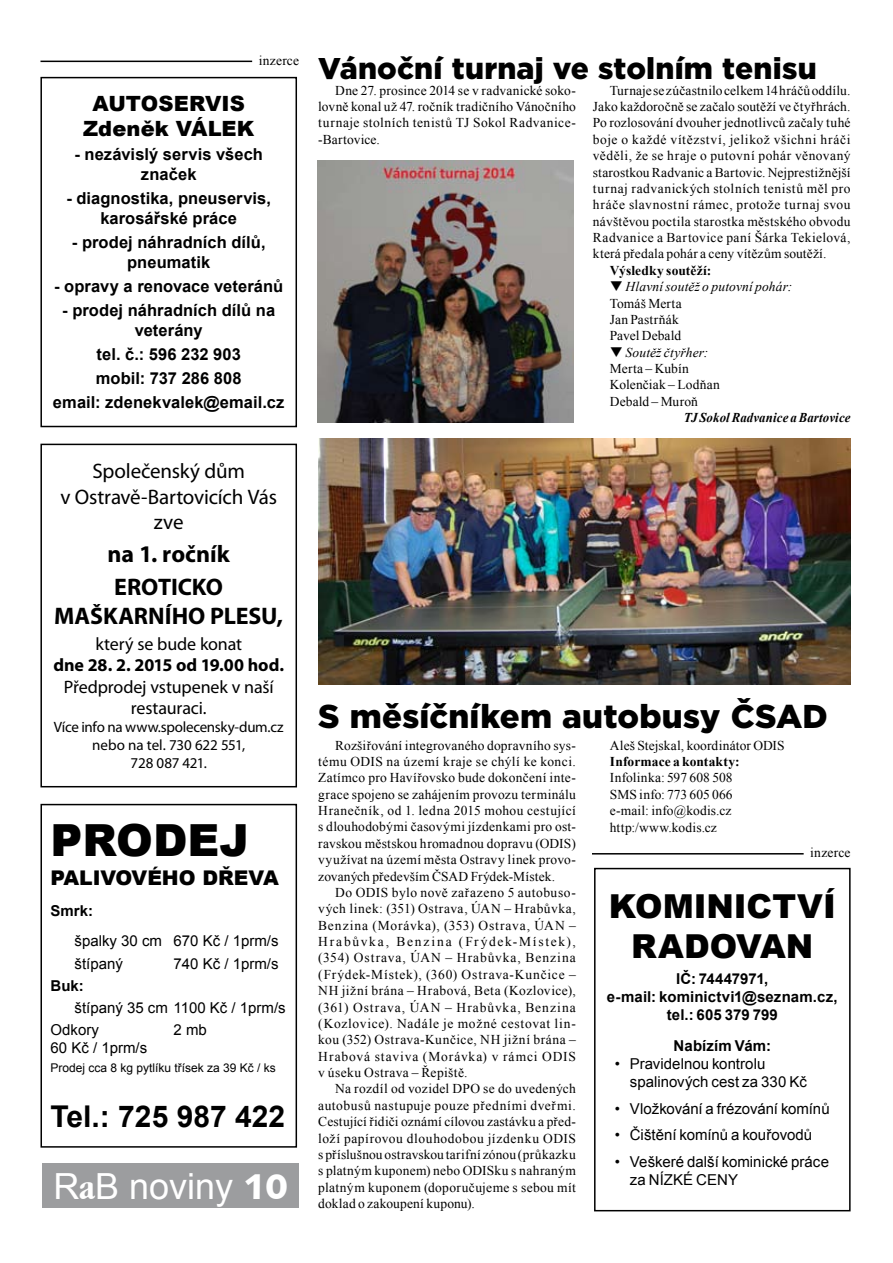
<style>
.page{position:relative;width:893px;height:1263px;background:#fff}
.page>*{position:absolute;margin:0;border:0;box-sizing:border-box;transform-origin:0 0}
.t1{font:900 44.25px "Arial";color:#000}
.t2{font:36px "Arial";color:#fff}
.t3{font:900 33px "Gotham";letter-spacing:.005em;color:#000}
.t4{font:900 33px/39.8px "Arial";color:#000;text-align:center}
.t5{font:900 30px "Gotham";letter-spacing:.005em;color:#000}
.t6{font:700 30px "Arial";color:#000}
.t7{font:700 24px/33px "Myriad Pro";letter-spacing:-.005em;color:#000}
.t8{font:21px/25.2px "Myriad Pro";letter-spacing:-.01em;color:#000;text-align:center}
.t9{font:900 21px/25.2px "Arial";letter-spacing:.005em;color:#000;text-align:center}
.t10{font:900 20.25px "Arial";color:#000}
.t11{font:18px/21.6px "Myriad Pro";letter-spacing:-.01em;color:#000;text-align:center}
.t12{font:700 18px "Myriad Pro";letter-spacing:-.005em;color:#000}
.t13{font:700 16.5px/19.8px "Arial";letter-spacing:.005em;color:#000;text-align:center}
.t14{font:15px/22.2px "Arial";color:#000}
.t15{font:700 15px/18.1px "Arial";letter-spacing:.005em;color:#000;text-align:center}
.t16{font:15px/18px "Myriad Pro";letter-spacing:-.02em;color:#000;text-align:center}
.t17{font:13.5px/16.4px "Times New Roman";letter-spacing:.015em;color:#000;text-align:justify}
.t18{font:13.5px "Times New Roman";letter-spacing:.035em;color:#000}
.t19{font:700 13.5px "Times New Roman";letter-spacing:.01em;color:#000}
.t20{font:italic 700 13.5px "Times New Roman";letter-spacing:.01em;color:#000;scale:.95 1}
.t21{font:12px "Arial";color:#000}
.s1{font-family:"Garmd ITC Bk Cn BTCE Bold Condensed"}
.s2{font-family:"Humanst 531 Blk BTCE Black"}
.s3{font-style:italic}
</style>
<div class="page">
<div style="left:43px;top:1163px;width:256px;height:45px;background:#9c9d9f"></div>
<div style="left:594px;top:868px;width:257px;height:343px;border:2px solid #000"></div>
<div style="left:40px;top:804px;width:257px;height:344px;border:2px solid #000"></div>
<div style="left:40px;top:77px;width:257px;height:350px;border:2px solid #000"></div>
<div style="left:40px;top:444px;width:257px;height:343px;border:2px solid #000"></div>
<hr style="left:40px;top:61px;width:212px;height:1px;background:#000">
<hr style="left:592px;top:853px;width:212px;height:1px;background:#000">
<img style="left:317px;top:160px;width:257px;height:262px">
<img style="left:318px;top:438px;width:532px;height:246px">
<p class="t17" style="left:259px;top:52px;width:42px">inzerce</p>
<h3 class="t9" style="left:83px;top:90px;width:173px">AUTOSERVIS<br>Zdeněk VÁLEK</h3>
<p class="t13" style="left:74px;top:145px;width:190px">- nezávislý servis všech značek</p>
<p class="t13" style="left:66px;top:189px;width:206px">- diagnostika, pneuservis, karosářské práce</p>
<p class="t13" style="left:72px;top:233px;width:195px">- prodej náhradních dílů, pneumatik</p>
<p class="t13" style="left:54px;top:277px;width:231px">- opravy a renovace veteránů</p>
<p class="t13" style="left:62px;top:301px;width:214px">- prodej náhradních dílů na veterány</p>
<p class="t13" style="left:53px;top:343px;width:233px;line-height:24px">tel. č.: 596 232 903<br>mobil: 737 286 808<br>email: zdenekvalek@email.cz</p>
<h3 class="t8" style="left:60px;top:459px;width:218px">Společenský dům<br>v Ostravě-Bartovicích Vás zve</h3>
<h3 class="t7" style="left:108px;top:538px;width:124px">na 1. ročník<br>EROTICKO</h3>
<h3 class="t7" style="left:54px;top:599px;width:230px">MAŠKARNÍHO PLESU,</h3>
<h3 class="t11" style="left:95px;top:633px;width:148px">který se bude konat</h3>
<h3 class="t12" style="left:53px;top:655px;width:232px">dne 28. 2. 2015 od 19.00 hod.</h3>
<h3 class="t11" style="left:64px;top:676px;width:211px">Předprodej vstupenek v naší restauraci.</h3>
<p class="t16" style="left:54px;top:719px;width:231px">Více info na www.spolecensky-dum.cz nebo na tel. 730 622 551,<br>728 087 421.</p>
<h1 class="t1" style="left:51px;top:808px;width:200px">PRODEJ</h1>
<h3 class="t10" style="left:51px;top:863px;width:230px">PALIVOVÉHO DŘEVA</h3>
<p class="t15" style="left:51px;top:902px;width:44px">Smrk:</p>
<p class="t14" style="left:75px;top:930px;width:206px">špalky 30 cm 670 Kč / 1prm/s štípaný</p>
<p class="t14" style="left:174px;top:952px;width:107px">740 Kč / 1prm/s</p>
<p class="t15" style="left:51px;top:977px;width:35px">Buk:</p>
<p class="t14" style="left:51px;top:997px;width:237px;text-indent:24px">štípaný 35 cm 1100 Kč / 1prm/s<br>Odkory</p>
<p class="t14" style="left:174px;top:1019px;width:35px">2 mb</p>
<p class="t14" style="left:51px;top:1037px;width:98px">60 Kč / 1prm/s</p>
<p class="t21" style="left:51px;top:1060px;width:227px">Prodej cca 8 kg pytlíku třísek za 39 Kč / ks</p>
<h3 class="t6" style="left:51px;top:1096px;width:236px">Tel.: 725 987 422</h3>
<h2 class="t2" style="left:54px;top:1163px;width:236px">R<span class="s1">a</span>B noviny <span class="s2">10</span></h2>
<h3 class="t5" style="left:318px;top:48px;width:500px">Vánoční turnaj ve stolním tenisu</h3>
<p class="t17" style="left:335px;top:82px;width:242px">Dne 27. prosince 2014 se v radvanické soko-</p>
<p class="t17" style="left:318px;top:98px;width:259px">lovně konal už 47. ročník tradičního Vánočního</p>
<p class="t18" style="left:318px;top:114px;width:258px">turnaje stolních tenistů TJ Sokol Radvanice-</p>
<p class="t17" style="left:323px;top:131px;width:59px">Bartovice.</p>
<p class="t17" style="left:593px;top:82px;width:259px;text-indent:17px">Turnaje se zúčastnilo celkem 14 hráčů oddílu.<br>Jako každoročně se začalo soutěží ve čtyřhrách.<br>Po rozlosování dvouher jednotlivců začaly tuhé boje o každé vítězství, jelikož všichni hráči věděli, že se hraje o putovní pohár věnovaný starostkou Radvanic a Bartovic. Nejprestižnější turnaj radvanických stolních tenistů měl pro hráče slavnostní rámec, protože turnaj svou návštěvou poctila starostka městského obvodu Radvanice a Bartovice paní Šárka Tekielová, která předala pohár a ceny vítězům soutěží.</p>
<p class="t19" style="left:610px;top:261px;width:103px">Výsledky soutěží:</p>
<p class="t17" style="left:610px;top:278px;width:184px;text-align:left">❑ <span class="s3">Hlavní soutěž o putovní pohár:<br></span>Tomáš Merta<br>Jan Pastrňák<br>Pavel Debald</p>
<p class="t17" style="left:610px;top:344px;width:112px;text-align:left">❑ <span class="s3">Soutěž čtyřher:<br></span>Merta – Kubín<br>Kolenčiak – Lodňan<br>Debald – Muroň</p>
<p class="t20" style="left:684px;top:408px;width:177px">TJ Sokol Radvanice aBartovice</p>
<h3 class="t3" style="left:318px;top:694px;width:484px">S měsíčníkem autobusy ČSAD</h3>
<p class="t17" style="left:318px;top:737px;width:259px;text-indent:17px">Rozšiřování integrovaného dopravního sys&shy;tému ODIS na území kraje se chýlí ke konci.<br>Zatímco pro Havířovsko bude dokončení inte&shy;grace spojeno se zahájením provozu terminálu Hranečník, od 1. ledna 2015 mohou cestující s dlouhodobými časovými jízdenkami pro ost&shy;ravskou městskou hromadnou dopravu (ODIS) využívat na území města Ostravy linek provo&shy;zovaných především ČSAD Frýdek-Místek.</p>
<p class="t17" style="left:318px;top:884px;width:259px;text-indent:17px">Do ODIS bylo nově zařazeno 5 autobuso&shy;vých linek: (351) Ostrava, ÚAN – Hrabůvka, Benzina (Morávka), (353) Ostrava, ÚAN – Hrabůvka, Benzina (Frýdek-Místek), (354) Ostrava, ÚAN – Hrabůvka, Benzina (Frýdek-Místek), (360) Ostrava-Kunčice – NH jižní brána – Hrabová, Beta (Kozlovice), (361) Ostrava, ÚAN – Hrabůvka, Benzina (Kozlovice). Nadále je možné cestovat lin&shy;kou (352) Ostrava-Kunčice, NH jižní brána – Hrabová staviva (Morávka) v rámci ODIS v úseku Ostrava – Řepiště.</p>
<p class="t17" style="left:318px;top:1080px;width:259px;text-indent:17px">Na rozdíl od vozidel DPO se do uvedených autobusů nastupuje pouze předními dveřmi.<br>Cestující řidiči oznámí cílovou zastávku a před&shy;loží papírovou dlouhodobou jízdenku ODIS s příslušnou ostravskou tarifní zónou (průkazku s platným kuponem) nebo ODISku s nahraným platným kuponem (doporučujeme s sebou mít doklad o zakoupení kuponu).</p>
<p class="t17" style="left:610px;top:737px;width:176px">Aleš Stejskal, koordinátor ODIS</p>
<p class="t19" style="left:610px;top:752px;width:131px">Informace a kontakty:</p>
<p class="t17" style="left:610px;top:769px;width:124px">Infolinka: 597 608 508<br>SMS info: 773 605 066 e-mail: info@kodis.cz http:/www.kodis.cz</p>
<p class="t17" style="left:810px;top:844px;width:42px">inzerce</p>
<h3 class="t4" style="left:609px;top:885px;width:229px">KOMINICTVÍ<br>RADOVAN</h3>
<p class="t15" style="left:607px;top:970px;width:232px">IČ: 74447971,<br>e-mail: kominictvi1@seznam.cz, tel.: 605 379 799</p>
<p class="t15" style="left:674px;top:1037px;width:99px">Nabízím Vám:</p>
<p class="t14" style="left:630px;top:1055px;width:179px;line-height:18.1px;text-indent:-15px">• Pravidelnou kontrolu spalinových cest za 330 Kč</p>
<p class="t14" style="left:615px;top:1098px;width:216px">• Vložkování a frézování komínů</p>
<p class="t14" style="left:615px;top:1124px;width:199px">• Čištění komínů a kouřovodů</p>
<p class="t14" style="left:630px;top:1153px;width:201px;line-height:18px;text-indent:-15px">• Veškeré další kominické práce za NÍZKÉ CENY</p>
</div>
